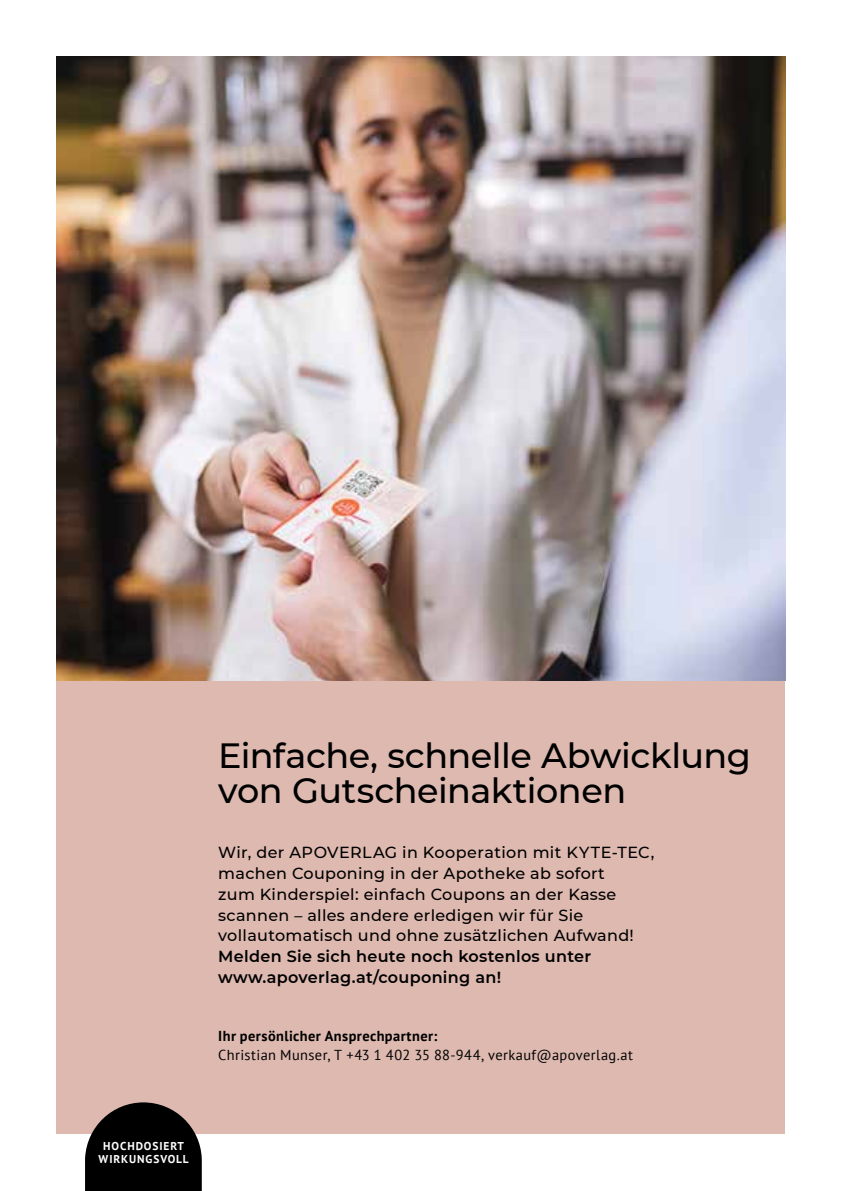
<style>
.page{position:relative;width:842px;height:1191px;background:#fff}
.page>*{position:absolute;margin:0;border:0;box-sizing:border-box;transform-origin:0 0}
.t1{font:500 35px/35px "Montserrat";letter-spacing:-.015em;color:#000}
.t2{font:500 16px/20.8px "Montserrat";letter-spacing:.02em;color:#000}
.t3{font:600 16px/20.8px "Montserrat";letter-spacing:.02em;color:#000}
.t4{font:14.4px "PT Sans";letter-spacing:.025em;color:#000}
.t5{font:700 14.4px "PT Sans";letter-spacing:.03em;color:#000}
.t6{font:700 11.4px/13.6px "PT Sans";letter-spacing:.08em;color:#fff;text-align:center}
</style>
<div class="page">
<div style="left:57px;top:595px;width:728px;height:539px;background:#ddb9b0"></div>
<img style="left:57px;top:57px;width:728px;height:623px">
<svg style="left:85px;top:1102px;width:117px;height:89px;background:#211c1a"></svg>
<h1 class="t1" style="left:218px;top:736px;width:534px">Einfache, schnelle Abwicklung von Gutscheinaktionen</h1>
<p class="t2" style="left:218px;top:841px;width:438px">Wir, der APOVERLAG in Kooperation mit KYTE-TEC, machen Couponing in der Apotheke ab sofort<br>zum Kinderspiel: einfach Coupons an der Kasse scannen – alles andere erledigen wir für Sie vollautomatisch und ohne zusätzlichen Aufwand!</p>
<p class="t3" style="left:218px;top:945px;width:374px">Melden Sie sich heute noch kostenlos unter www.apoverlag.at/couponing an!</p>
<p class="t5" style="left:218px;top:1026px;width:220px">Ihr persönlicher Ansprechpartner:</p>
<p class="t4" style="left:218px;top:1045px;width:416px">Christian Munser, T +43 1 402 35 88-944, verkauf@apoverlag.at</p>
<p class="t6" style="left:99px;top:1138px;width:92px">HOCHDOSIERT<br>WIRKUNGSVOLL</p>
</div>
